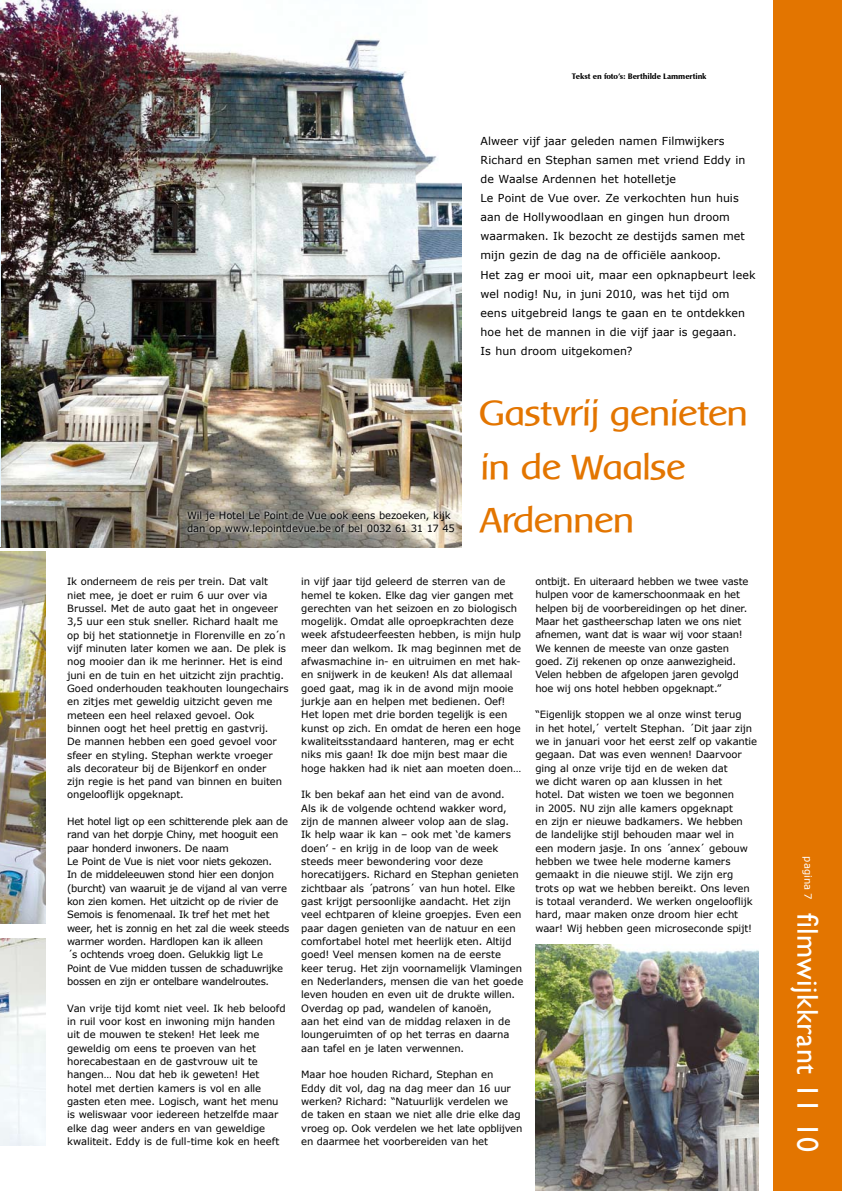
<style>
.page{position:relative;width:842px;height:1191px;background:#fff}
.page>*{position:absolute;margin:0;border:0;box-sizing:border-box;transform-origin:0 0}
.t1{font:36px/53.3px "Baar Metanoia";letter-spacing:-.04em;color:#e37500}
.t2{font:30px "Gill Sans";letter-spacing:.01em;color:#fff}
.t3{font:11px/19px "Verdana";letter-spacing:.005em;color:#000}
.t4{font:10px/13.3px "Verdana";letter-spacing:-.01em;color:#000}
.t5{font:10px "Verdana";color:#fff}
.t6{font:900 8px "Zapf Humanist 601 BT";letter-spacing:-.01em;color:#000}
</style>
<div class="page">
<img style="left:1px;top:0;width:460px;height:547px">
<hr style="left:0;top:86px;width:1px;height:461px;background:#e6f5fd">
<div style="left:774px;top:0;width:68px;height:1191px;background:#e37500"></div>
<img style="left:536px;top:944px;width:223px;height:247px">
<svg style="left:185px;top:509px;width:273px;height:29px;background:#b0ada3"></svg>
<img style="left:0;top:551px;width:45px;height:372px">
<img style="left:0;top:938px;width:45px;height:207px">
<p class="t6" style="left:572px;top:71px;width:136px">Tekst en foto’s: Berthilde Lammertink</p>
<p class="t4" style="left:187px;top:508px;width:269px">Wil je Hotel Le Point de Vue ook eens bezoeken, kijk dan op www.lepointdevue.be of bel 0032 61 31 17 45</p>
<p class="t3" style="left:480px;top:132px;width:277px">Alweer vijf jaar geleden namen Filmwijkers Richard en Stephan samen met vriend Eddy in de Waalse Ardennen het hotelletje<br>Le Point de Vue over. Ze verkochten hun huis aan de Hollywoodlaan en gingen hun droom waarmaken. Ik bezocht ze destijds samen met mijn gezin de dag na de officiële aankoop.<br>Het zag er mooi uit, maar een opknapbeurt leek wel nodig! Nu, in juni 2010, was het tijd om eens uitgebreid langs te gaan en te ontdekken hoe het de mannen in die vijf jaar is gegaan.<br>Is hun droom uitgekomen?</p>
<h1 class="t1" style="left:480px;top:387px;width:271px">Gastvrij genieten in de Waalse<br>Ardennen</h1>
<p class="t4" style="left:67px;top:575px;width:223px">Ik onderneem de reis per trein. Dat valt niet mee, je doet er ruim 6 uur over via Brussel. Met de auto gaat het in ongeveer 3,5 uur een stuk sneller. Richard haalt me op bij het stationnetje in Florenville en zo´n vijf minuten later komen we aan. De plek is nog mooier dan ik me herinner. Het is eind juni en de tuin en het uitzicht zijn prachtig.<br>Goed onderhouden teakhouten loungechairs en zitjes met geweldig uitzicht geven me meteen een heel relaxed gevoel. Ook binnen oogt het heel prettig en gastvrij.<br>De mannen hebben een goed gevoel voor sfeer en styling. Stephan werkte vroeger als decorateur bij de Bijenkorf en onder<br>zijn regie is het pand van binnen en buiten ongelooflijk opgeknapt.</p>
<p class="t4" style="left:67px;top:814px;width:224px">Het hotel ligt op een schitterende plek aan de rand van het dorpje Chiny, met hooguit een paar honderd inwoners. De naam<br>Le Point de Vue is niet voor niets gekozen.<br>In de middeleeuwen stond hier een donjon (burcht) van waaruit je de vijand al van verre kon zien komen. Het uitzicht op de rivier de Semois is fenomenaal. Ik tref het met het weer, het is zonnig en het zal die week steeds warmer worden. Hardlopen kan ik alleen<br>´s ochtends vroeg doen. Gelukkig ligt Le Point de Vue midden tussen de schaduwrijke bossen en zijn er ontelbare wandelroutes.</p>
<p class="t4" style="left:67px;top:1001px;width:220px">Van vrije tijd komt niet veel. Ik heb beloofd in ruil voor kost en inwoning mijn handen uit de mouwen te steken! Het leek me geweldig om eens te proeven van het horecabestaan en de gastvrouw uit te hangen… Nou dat heb ik geweten! Het hotel met dertien kamers is vol en alle gasten eten mee. Logisch, want het menu is weliswaar voor iedereen hetzelfde maar elke dag weer anders en van geweldige kwaliteit. Eddy is de full-time kok en heeft</p>
<p class="t4" style="left:301px;top:575px;width:221px">in vijf jaar tijd geleerd de sterren van de hemel te koken. Elke dag vier gangen met gerechten van het seizoen en zo biologisch mogelijk. Omdat alle oproepkrachten deze week afstudeerfeesten hebben, is mijn hulp meer dan welkom. Ik mag beginnen met de afwasmachine in- en uitruimen en met hak&shy;en snijwerk in de keuken! Als dat allemaal goed gaat, mag ik in de avond mijn mooie jurkje aan en helpen met bedienen. Oef!<br>Het lopen met drie borden tegelijk is een kunst op zich. En omdat de heren een hoge kwaliteitsstandaard hanteren, mag er echt niks mis gaan! Ik doe mijn best maar die hoge hakken had ik niet aan moeten doen…</p>
<p class="t4" style="left:301px;top:788px;width:224px">Ik ben bekaf aan het eind van de avond.<br>Als ik de volgende ochtend wakker word, zijn de mannen alweer volop aan de slag.<br>Ik help waar ik kan – ook met ‘de kamers doen’ - en krijg in de loop van de week steeds meer bewondering voor deze horecatijgers. Richard en Stephan genieten zichtbaar als ´patrons´ van hun hotel. Elke gast krijgt persoonlijke aandacht. Het zijn veel echtparen of kleine groepjes. Even een paar dagen genieten van de natuur en een comfortabel hotel met heerlijk eten. Altijd goed! Veel mensen komen na de eerste keer terug. Het zijn voornamelijk Vlamingen en Nederlanders, mensen die van het goede leven houden en even uit de drukte willen.<br>Overdag op pad, wandelen of kanoën,<br>aan het eind van de middag relaxen in de loungeruimten of op het terras en daarna aan tafel en je laten verwennen.</p>
<p class="t4" style="left:301px;top:1067px;width:223px">Maar hoe houden Richard, Stephan en<br>Eddy dit vol, dag na dag meer dan 16 uur werken? Richard: “Natuurlijk verdelen we de taken en staan we niet alle drie elke dag vroeg op. Ook verdelen we het late opblijven en daarmee het voorbereiden van het</p>
<p class="t4" style="left:535px;top:574px;width:214px">ontbijt. En uiteraard hebben we twee vaste hulpen voor de kamerschoonmaak en het helpen bij de voorbereidingen op het diner.<br>Maar het gastheerschap laten we ons niet afnemen, want dat is waar wij voor staan!<br>We kennen de meeste van onze gasten goed. Zij rekenen op onze aanwezigheid.<br>Velen hebben de afgelopen jaren gevolgd hoe wij ons hotel hebben opgeknapt.”</p>
<p class="t4" style="left:535px;top:708px;width:223px">“Eigenlijk stoppen we al onze winst terug<br>in het hotel,´ vertelt Stephan. ´Dit jaar zijn we in januari voor het eerst zelf op vakantie gegaan. Dat was even wennen! Daarvoor ging al onze vrije tijd en de weken dat<br>we dicht waren op aan klussen in het<br>hotel. Dat wisten we toen we begonnen<br>in 2005. NU zijn alle kamers opgeknapt<br>en zijn er nieuwe badkamers. We hebben de landelijke stijl behouden maar wel in<br>een modern jasje. In ons ´annex´ gebouw hebben we twee hele moderne kamers gemaakt in die nieuwe stijl. We zijn erg trots op wat we hebben bereikt. Ons leven is totaal veranderd. We werken ongelooflijk hard, maar maken onze droom hier echt waar! Wij hebben geen microseconde spijt!</p>
<p class="t5" style="left:815px;top:856px;width:45px;rotate:90deg">pagina 7</p>
<h2 class="t2" style="left:825px;top:912px;width:241px;rotate:90deg">filmwijkkrant 11 10</h2>
</div>
